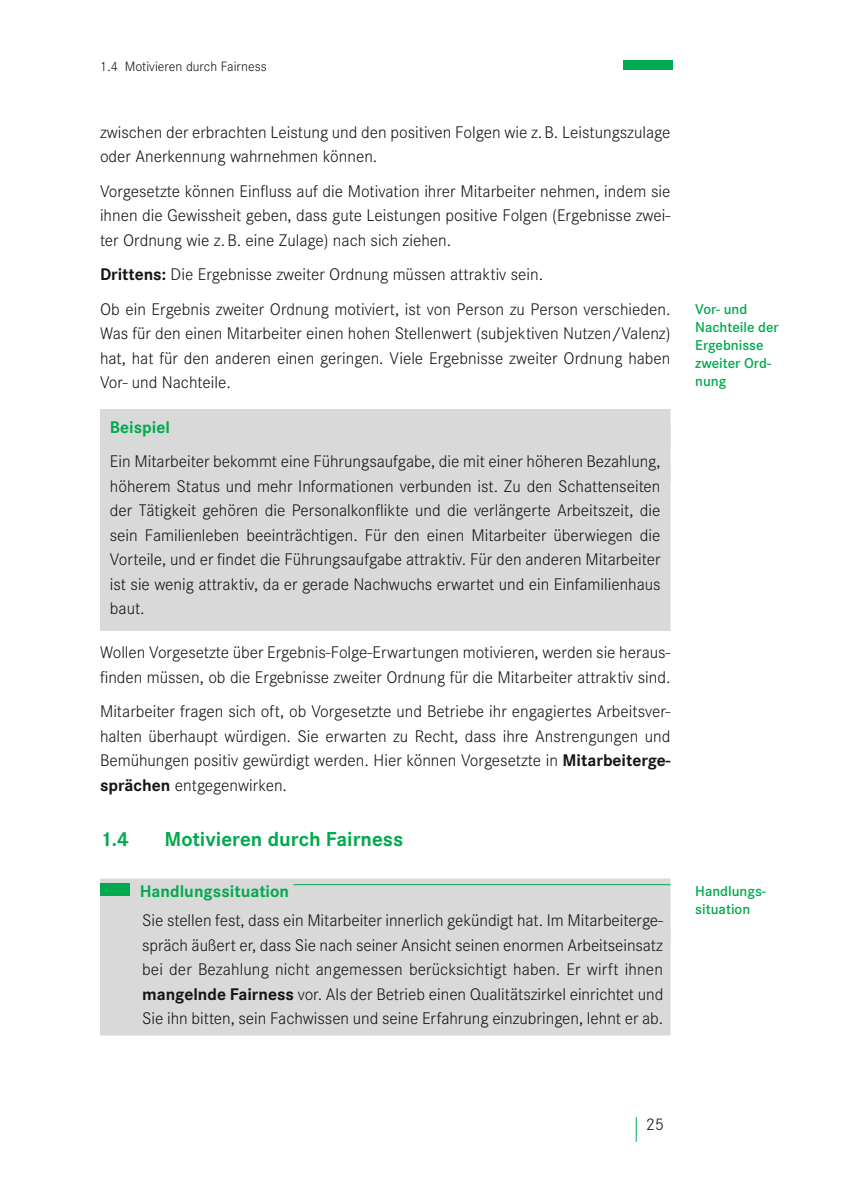
<style>
.page{position:relative;width:843px;height:1191px;background:#fff}
.page>*{position:absolute;margin:0;border:0;box-sizing:border-box;transform-origin:0 0}
.t1{font:700 21px "Corporate S";color:#00aa4e}
.t2{font:300 17.5px/24.5px "Corporate S";color:#131413;text-align:justify}
.t3{font:700 17.5px "Corporate S";color:#00aa4e}
.t4{font:600 14.88px/17.8px "Corporate S";color:#00aa4e}
.t5{font:300 14px "Corporate S";color:#131413}
.s1{font-weight:700}
</style>
<div class="page">
<div style="left:623px;top:60px;width:50px;height:10px;background:#00aa4e"></div>
<svg style="left:636px;top:1117px;width:1px;height:25px"></svg>
<div style="left:100px;top:409px;width:570px;height:38px;background:#d9d9d9"></div>
<div style="left:100px;top:442px;width:570px;height:42px;background:#d9d9d9"></div>
<div style="left:100px;top:465px;width:570px;height:166px;background:#d9d9d9"></div>
<div style="left:100px;top:878px;width:570px;height:28px;background:#d9d9d9"></div>
<hr style="left:293px;top:884px;width:377px;height:1px;background:#00aa4e">
<div style="left:100px;top:901px;width:570px;height:41px;background:#d9d9d9"></div>
<div style="left:100px;top:927px;width:570px;height:108px;background:#d9d9d9"></div>
<div style="left:100px;top:883px;width:30px;height:13px;background:#00aa4e"></div>
<p class="t5" style="left:100px;top:58px;width:168px">1.4 Motivieren durch Fairness</p>
<p class="t2" style="left:100px;top:120px;width:572px">zwischen der erbrachten Leistung und den positiven Folgen wie z.B. Leistungszulage oder Anerkennung wahrnehmen können.</p>
<p class="t2" style="left:100px;top:179px;width:572px">Vorgesetzte können Einfluss auf die Motivation ihrer Mitarbeiter nehmen, indem sie ihnen die Gewissheit geben, dass gute Leistungen positive Folgen (Ergebnisse zwei&shy;ter Ordnung wie z.B. eine Zulage) nach sich ziehen.</p>
<p class="t2" style="left:100px;top:257px;width:572px;line-height:34.5px"><span class="s1">Drittens:</span> Die Ergebnisse zweiter Ordnung müssen attraktiv sein.<br>Ob ein Ergebnis zweiter Ordnung motiviert, ist von Person zu Person verschieden.</p>
<p class="t2" style="left:100px;top:321px;width:572px">Was für den einen Mitarbeiter einen hohen Stellenwert (subjektiven Nutzen/Valenz) hat, hat für den anderen einen geringen. Viele Ergebnisse zweiter Ordnung haben Vor- und Nachteile.</p>
<p class="t3" style="left:110px;top:417px;width:62px">Beispiel</p>
<p class="t2" style="left:110px;top:449px;width:552px">Ein Mitarbeiter bekommt eine Führungsaufgabe, die mit einer höheren Bezahlung, höherem Status und mehr Informationen verbunden ist. Zu den Schattenseiten der Tätigkeit gehören die Personalkonflikte und die verlängerte Arbeitszeit, die sein Familienleben beeinträchtigen. Für den einen Mitarbeiter überwiegen die Vorteile, und er findet die Führungsaufgabe attraktiv. Für den anderen Mitarbeiter ist sie wenig attraktiv, da er gerade Nachwuchs erwartet und ein Einfamilienhaus baut.</p>
<p class="t2" style="left:100px;top:640px;width:572px">Wollen Vorgesetzte über Ergebnis-Folge-Erwartungen motivieren, werden sie heraus&shy;finden müssen, ob die Ergebnisse zweiter Ordnung für die Mitarbeiter attraktiv sind.</p>
<p class="t2" style="left:100px;top:699px;width:572px">Mitarbeiter fragen sich oft, ob Vorgesetzte und Betriebe ihr engagiertes Arbeitsver&shy;halten überhaupt würdigen. Sie erwarten zu Recht, dass ihre Anstrengungen und Bemühungen positiv gewürdigt werden. Hier können Vorgesetzte in <span class="s1">Mitarbeiterge&shy;sprächen</span> entgegenwirken.</p>
<p class="t1" style="left:100px;top:827px;width:31px">1.4</p>
<p class="t1" style="left:164px;top:827px;width:240px">Motivieren durch Fairness</p>
<p class="t3" style="left:140px;top:881px;width:151px">Handlungssituation</p>
<p class="t2" style="left:142px;top:908px;width:523px">Sie stellen fest, dass ein Mitarbeiter innerlich gekündigt hat. Im Mitarbeiterge&shy;spräch äußert er, dass Sie nach seiner Ansicht seinen enormen Arbeitseinsatz bei der Bezahlung nicht angemessen berücksichtigt haben. Er wirft ihnen <span class="s1">mangelnde Fairness</span> vor. Als der Betrieb einen Qualitätszirkel einrichtet und Sie ihn bitten, sein Fachwissen und seine Erfahrung einzubringen, lehnt er ab.</p>
<p class="t4" style="left:695px;top:300px;width:85px">Vor- und<br>Nachteile der<br>Ergebnisse zweiter Ord&shy;nung</p>
<p class="t4" style="left:695px;top:882px;width:72px">Handlungs&shy;situation</p>
<p class="t2" style="left:646px;top:1112px;width:20px">25</p>
</div>
